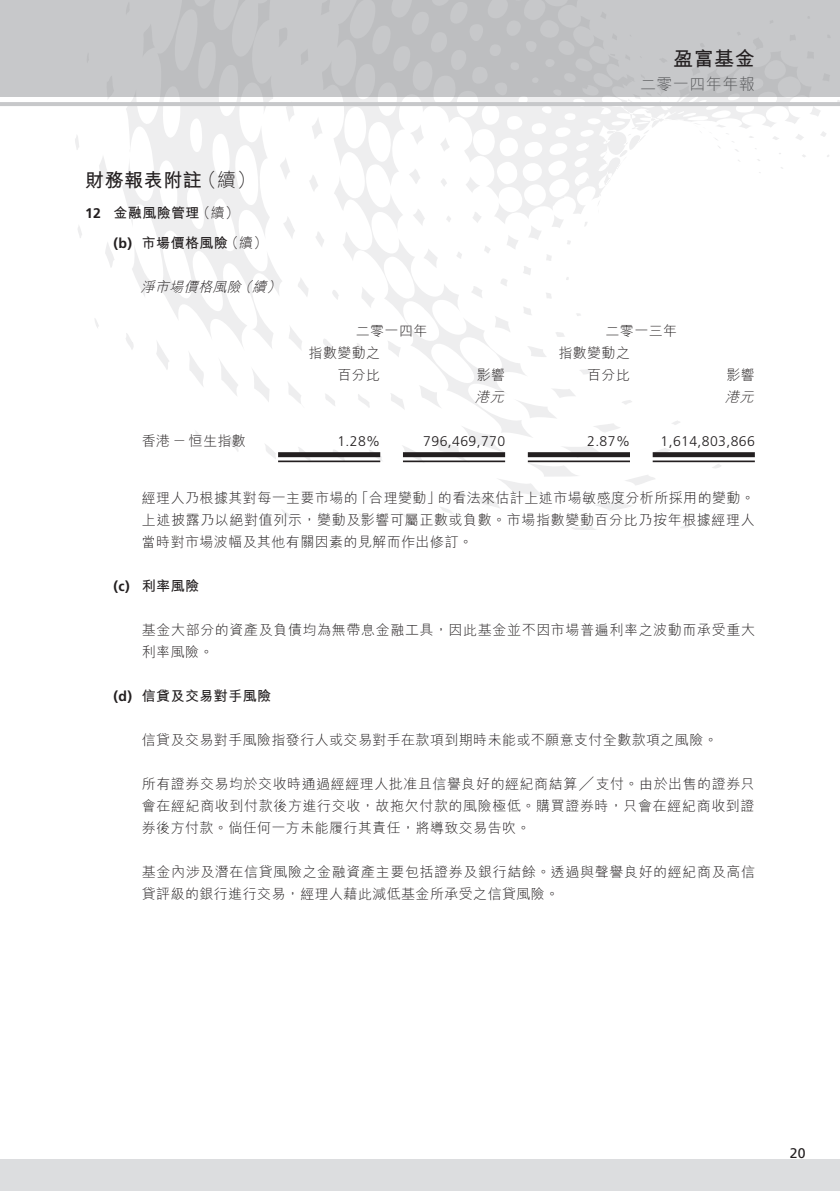
<style>
.page{position:relative;width:840px;height:1191px;background:#fff}
.page>*{position:absolute;margin:0;border:0;box-sizing:border-box;transform-origin:0 0}
.t1{font:700 20px "M Hei HK";color:#231f20}
.t2{font:700 19px "M Hei HK";letter-spacing:.03em;color:#231f20}
.t3{font:300 19px "M Hei HK";color:#231f20}
.t4{font:300 16px "M Hei HK";letter-spacing:.03em;color:#57585a}
.t5{font:300 14px/22px "M Hei HK";letter-spacing:.03em;color:#231f20}
.t6{font:300 14px "Frutiger LT Std";letter-spacing:.03em;color:#231f20}
.t7{font:700 14px "M Hei HK";letter-spacing:.03em;color:#231f20}
.t8{font:italic 300 14px "M Hei HK";color:#231f20}
.t9{font:700 14px "Frutiger LT Std";color:#231f20}
.t10{font:14px "Frutiger LT Std";color:#231f20}
</style>
<div class="page">
<svg style="left:819px;top:131px;width:7px;height:6px"></svg>
<svg style="left:312px;top:119px;width:9px;height:20px"></svg>
<svg style="left:75px;top:136px;width:4px;height:14px"></svg>
<svg style="left:811px;top:106px;width:9px;height:10px"></svg>
<svg style="left:99px;top:157px;width:9px;height:26px"></svg>
<svg style="left:282px;top:158px;width:8px;height:21px"></svg>
<svg style="left:309px;top:175px;width:9px;height:16px"></svg>
<svg style="left:78px;top:226px;width:4px;height:12px"></svg>
<svg style="left:105px;top:242px;width:9px;height:25px"></svg>
<svg style="left:283px;top:217px;width:12px;height:21px"></svg>
<svg style="left:316px;top:232px;width:5px;height:13px"></svg>
<svg style="left:95px;top:319px;width:4px;height:9px"></svg>
<svg style="left:156px;top:351px;width:13px;height:19px"></svg>
<svg style="left:298px;top:278px;width:10px;height:18px"></svg>
<svg style="left:189px;top:353px;width:15px;height:33px"></svg>
<svg style="left:220px;top:361px;width:18px;height:35px"></svg>
<svg style="left:289px;top:327px;width:13px;height:23px"></svg>
<svg style="left:252px;top:369px;width:17px;height:33px"></svg>
<svg style="left:195px;top:430px;width:7px;height:11px"></svg>
<svg style="left:288px;top:383px;width:13px;height:21px"></svg>
<svg style="left:228px;top:435px;width:11px;height:17px"></svg>
<svg style="left:265px;top:444px;width:11px;height:15px"></svg>
<svg style="left:297px;top:447px;width:15px;height:13px"></svg>
<svg style="left:331px;top:450px;width:15px;height:10px"></svg>
<svg style="left:282px;top:510px;width:11px;height:11px"></svg>
<svg style="left:368px;top:450px;width:14px;height:12px"></svg>
<svg style="left:320px;top:512px;width:11px;height:11px"></svg>
<svg style="left:358px;top:513px;width:11px;height:9px"></svg>
<svg style="left:399px;top:438px;width:292px;height:91px"></svg>
<svg style="left:699px;top:494px;width:11px;height:5px"></svg>
<svg style="left:712px;top:464px;width:9px;height:4px"></svg>
<svg style="left:321px;top:96px;width:490px;height:342px"></svg>
<svg style="left:122px;top:122px;width:160px;height:229px"></svg>
<svg style="left:551px;top:215px;width:12px;height:13px"></svg>
<div style="left:0;top:0;width:839px;height:96px;background:#c7c8ca"></div>
<div style="left:806px;top:51px;width:8px;height:8px;background:#bcbdc0"></div>
<svg style="left:617px;top:96px;width:53px;height:4px"></svg>
<svg style="left:122px;top:96px;width:172px;height:26px"></svg>
<div style="left:0;top:1158px;width:839px;height:33px;background:#dcdddf"></div>
<hr style="left:0;top:102px;width:839px;height:4px;background:#c7c8ca">
<div style="left:278px;top:452px;width:102px;height:5px;background:#231f20"></div>
<hr style="left:278px;top:460px;width:102px;height:2px;background:#231f20">
<div style="left:403px;top:452px;width:102px;height:5px;background:#231f20"></div>
<hr style="left:403px;top:460px;width:102px;height:2px;background:#231f20">
<div style="left:527px;top:452px;width:102px;height:5px;background:#231f20"></div>
<hr style="left:527px;top:460px;width:102px;height:2px;background:#231f20">
<div style="left:652px;top:452px;width:102px;height:5px;background:#231f20"></div>
<hr style="left:652px;top:460px;width:102px;height:2px;background:#231f20">
<h2 class="t2" style="left:85px;top:166px;width:118px">財務報表附註</h2>
<h2 class="t3" style="left:197px;top:167px;width:60px">（續(</h2>
<p class="t9" style="left:85px;top:204px;width:17px">12</p>
<p class="t5" style="left:196px;top:201px;width:44px">（續(</p>
<p class="t7" style="left:113px;top:202px;width:87px">金融風險管理</p>
<p class="t9" style="left:113px;top:235px;width:20px">b( )</p>
<p class="t5" style="left:225px;top:231px;width:44px">（續(</p>
<p class="t7" style="left:142px;top:233px;width:87px">市場價格風險</p>
<p class="t8" style="left:140px;top:277px;width:132px">淨市場價格風險續</p>
<p class="t8" style="left:238px;top:277px;width:20px">（</p>
<p class="t8" style="left:266px;top:277px;width:20px">(</p>
<p class="t5" style="left:142px;top:429px;width:105px">香港－恒生指數</p>
<p class="t5" style="left:308px;top:319px;width:120px;text-indent:47px">二零一四年指數變動之</p>
<p class="t5" style="left:337px;top:363px;width:44px">百分比</p>
<p class="t5" style="left:476px;top:363px;width:30px">影響</p>
<p class="t8" style="left:475px;top:387px;width:35px">港元</p>
<p class="t6" style="left:337px;top:433px;width:44px">1.28%</p>
<p class="t6" style="left:423px;top:433px;width:83px">796,469,770</p>
<h1 class="t1" style="left:672px;top:44px;width:83px">盈富基金</h1>
<p class="t4" style="left:639px;top:73px;width:116px">二零一四年年報</p>
<p class="t5" style="left:605px;top:319px;width:73px">二零一三年</p>
<p class="t5" style="left:558px;top:341px;width:73px">指數變動之</p>
<p class="t5" style="left:587px;top:363px;width:44px">百分比</p>
<p class="t6" style="left:586px;top:433px;width:44px">2.87%</p>
<p class="t5" style="left:726px;top:363px;width:30px">影響</p>
<p class="t8" style="left:724px;top:387px;width:35px">港元</p>
<p class="t6" style="left:660px;top:433px;width:96px">1,614,803,866</p>
<p class="t9" style="left:113px;top:577px;width:18px">c( )</p>
<p class="t5" style="left:354px;top:486px;width:88px">「合理變動」</p>
<p class="t5" style="left:437px;top:486px;width:318px">的看法來估計上述市場敏感度分析所採用的變動。</p>
<p class="t5" style="left:142px;top:486px;width:614px">經理人乃根據其對每一主要市場的<br>上述披露乃以絕對值列示，變動及影響可屬正數或負數。市場指數變動百分比乃按年根據經理人當時對市場波幅及其他有關因素的見解而作出修訂。</p>
<p class="t7" style="left:142px;top:575px;width:59px">利率風險</p>
<p class="t9" style="left:113px;top:687px;width:20px">d( )</p>
<p class="t5" style="left:142px;top:618px;width:614px">基金大部分的資產及負債均為無帶息金融工具，因此基金並不因市場普遍利率之波動而承受重大利率風險。</p>
<p class="t7" style="left:142px;top:685px;width:131px">信貸及交易對手風險</p>
<p class="t5" style="left:142px;top:728px;width:577px">信貸及交易對手風險指發行人或交易對手在款項到期時未能或不願意支付全數款項之風險。</p>
<p class="t5" style="left:142px;top:772px;width:614px;text-align:justify">所有證券交易均於交收時通過經經理人批准且信譽良好的經紀商結算╱支付。由於出售的證券只會在經紀商收到付款後方進行交收，故拖欠付款的風險極低。購買證券時，只會在經紀商收到證券後方付款。倘任何一方未能履行其責任，將導致交易告吹。</p>
<p class="t5" style="left:142px;top:860px;width:614px">基金內涉及潛在信貸風險之金融資產主要包括證券及銀行結餘。透過與聲譽良好的經紀商及高信貸評級的銀行進行交易，經理人藉此減低基金所承受之信貸風險。</p>
<p class="t10" style="left:789px;top:1144px;width:17px">20</p>
</div>
